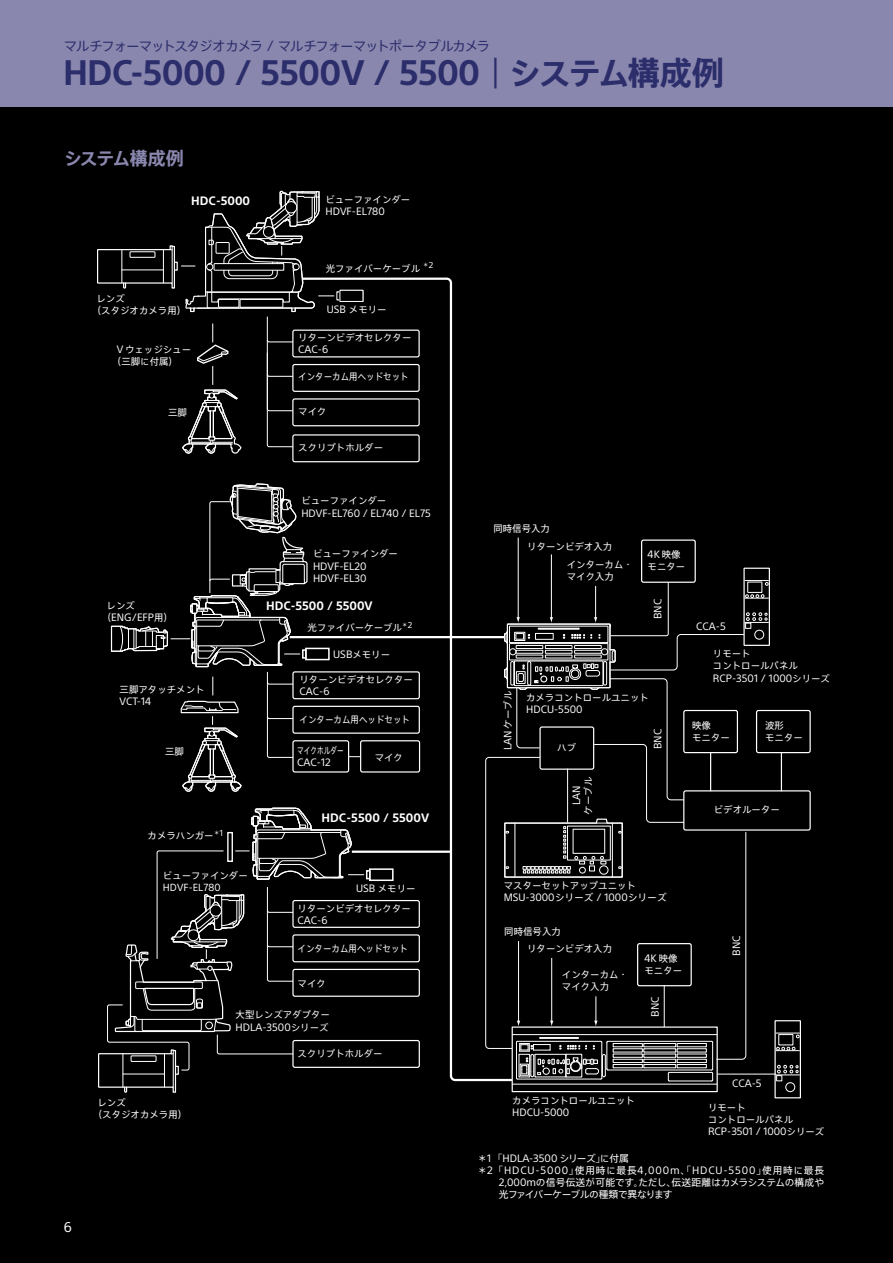
<style>
.page{position:relative;width:893px;height:1263px;background:#000}
.page>*{position:absolute;margin:0;border:0;box-sizing:border-box;transform-origin:0 0}
.t1{font:700 32.25px "SST Jp Pro";letter-spacing:-.02em;color:#2c2e6b}
.t2{font:700 18px "SST Jp Pro";letter-spacing:-.055em;color:#8a87ae}
.t3{font:13.8px "SST";color:#fff}
.t4{font:13.5px "SST Jp Pro";letter-spacing:-.08em;color:#2c2e6b}
.t5{font:700 11.1px "SST Jp Pro";color:#fff}
.t6{font:9.75px/12.3px "SST Jp Pro";color:#fff}
.t7{font:9.75px "SST Jp Pro";letter-spacing:.09em;color:#fff}
.t8{font:9.75px "SST Jp Pro";letter-spacing:-.055em;color:#fff}
.t9{font:9.45px/12px "SST Jp Pro";letter-spacing:.01em;color:#fff}
.t10{font:9.45px "SST Jp Pro";letter-spacing:.01em;color:#fff;scale:.9 1}
.t11{font:9.45px "SST Jp Pro";letter-spacing:.01em;color:#fff;scale:.7 1}
.t12{font:6px "SST Jp Pro";color:#fff}
.s1{font-weight:400;font-size:30.6px}
.s2{font-size:9.75px}
.s3{font-size:9.45px}
.s4{font-size:7.8px}
</style>
<div class="page">
<div style="left:0;top:0;width:893px;height:106px;background:#8a87ae"></div>
<hr style="left:781px;top:753px;width:1px;height:38px;background:#fff">
<div style="left:756px;top:710px;width:55px;height:43px;border:1px solid #fff;border-radius:2px"></div>
<div style="left:683px;top:790px;width:128px;height:41px;border:1px solid #fff;border-radius:2px"></div>
<div style="left:641px;top:539px;width:55px;height:44px;border:1px solid #fff;border-radius:2px"></div>
<hr style="left:518px;top:537px;width:1px;height:81px;background:#fff">
<hr style="left:551px;top:554px;width:1px;height:64px;background:#fff">
<svg style="left:98px;top:807px;width:202px;height:286px"></svg>
<div style="left:743px;top:568px;width:27px;height:78px;border:1px solid #fff"></div>
<svg style="left:97px;top:190px;width:223px;height:602px"></svg>
<div style="left:774px;top:1020px;width:27px;height:78px;border:1px solid #fff"></div>
<svg style="left:776px;top:1047px;width:24px;height:4px"></svg>
<div style="left:786px;top:1082px;width:9px;height:10px;border:1px solid #fff;border-radius:50%"></div>
<svg style="left:776px;top:1033px;width:24px;height:5px"></svg>
<svg style="left:776px;top:1065px;width:24px;height:16px"></svg>
<div style="left:779px;top:1034px;width:14px;height:11px;border:1px solid #fff"></div>
<hr style="left:717px;top:1074px;width:59px;height:1px;background:#fff">
<hr style="left:669px;top:1081px;width:43px;height:1px;background:#fff">
<hr style="left:512px;top:1084px;width:205px;height:1px;background:#fff">
<svg style="left:514px;top:580px;width:255px;height:501px"></svg>
<div style="left:512px;top:1026px;width:206px;height:66px;border:1px solid #fff"></div>
<svg style="left:300px;top:276px;width:214px;height:806px"></svg>
<h3 class="t4" style="left:64px;top:36px;width:428px">マルチフォーマットスタジオカメラ / マルチフォーマットポータブルカメラ</h3>
<h1 class="t1" style="left:63px;top:48px;width:662px">HDC-5000 / 5500V / 5500 <span class="s1">|</span> システム構成例</h1>
<h2 class="t2" style="left:64px;top:144px;width:122px">システム構成例</h2>
<p class="t5" style="left:191px;top:192px;width:60px">HDC-5000</p>
<p class="t9" style="left:325px;top:193px;width:86px">ビューファインダー</p>
<p class="t6" style="left:325px;top:205px;width:61px">HDVF-EL780</p>
<p class="t9" style="left:92px;top:292px;width:96px;text-indent:5px">レンズ<br>（スタジオカメラ用）</p>
<p class="t9" style="left:112px;top:343px;width:81px;text-indent:5px"><span class="s2">V</span> ウェッジシュー（三脚に付属）</p>
<p class="t9" style="left:168px;top:406px;width:20px">三脚</p>
<p class="t9" style="left:107px;top:599px;width:30px">レンズ</p>
<p class="t6" style="left:102px;top:611px;width:73px"><span class="s3">（</span>ENG/EFP<span class="s3">用）</span></p>
<p class="t9" style="left:120px;top:683px;width:86px">三脚アタッチメント</p>
<p class="t6" style="left:120px;top:695px;width:33px">VCT-14</p>
<p class="t9" style="left:165px;top:745px;width:20px">三脚</p>
<p class="t9" style="left:326px;top:262px;width:96px">光ファイバーケーブル</p>
<p class="t12" style="left:423px;top:260px;width:12px">＊<span class="s4">2</span></p>
<p class="t9" style="left:327px;top:303px;width:61px"><span class="s2">USB</span> メモリー</p>
<p class="t9" style="left:298px;top:331px;width:115px">リターンビデオセレクター</p>
<p class="t6" style="left:298px;top:343px;width:31px">CAC-6</p>
<p class="t10" style="left:298px;top:370px;width:124px">インターカム用ヘッドセット</p>
<p class="t9" style="left:298px;top:405px;width:30px">マイク</p>
<p class="t9" style="left:298px;top:441px;width:86px">スクリプトホルダー</p>
<p class="t9" style="left:301px;top:494px;width:86px">ビューファインダー</p>
<p class="t6" style="left:301px;top:506px;width:131px">HDVF-EL760 / EL740 / EL75</p>
<p class="t9" style="left:313px;top:547px;width:86px">ビューファインダー</p>
<p class="t6" style="left:313px;top:559px;width:55px">HDVF-EL20<br>HDVF-EL30</p>
<p class="t5" style="left:266px;top:597px;width:108px">HDC-5500 / 5500V</p>
<p class="t9" style="left:308px;top:621px;width:96px">光ファイバーケーブル</p>
<p class="t12" style="left:402px;top:620px;width:12px">＊<span class="s4">2</span></p>
<p class="t9" style="left:493px;top:522px;width:58px">同時信号入力</p>
<p class="t9" style="left:527px;top:540px;width:87px">リターンビデオ入力</p>
<p class="t9" style="left:567px;top:558px;width:68px">インターカム・</p>
<p class="t9" style="left:567px;top:570px;width:49px">マイク入力</p>
<p class="t6" style="left:647px;top:548px;width:35px">4K <span class="s3">映像</span></p>
<p class="t9" style="left:647px;top:560px;width:39px">モニター</p>
<p class="t6" style="left:651px;top:619px;width:22px;rotate:-90deg">BNC</p>
<p class="t6" style="left:696px;top:620px;width:31px">CCA-5</p>
<p class="t9" style="left:333px;top:648px;width:58px"><span class="s2">USB</span>メモリー</p>
<p class="t9" style="left:713px;top:647px;width:86px">リモート<br>コントロールパネル</p>
<p class="t6" style="left:713px;top:671px;width:118px">RCP-3501 / 1000<span class="s3">シリーズ</span></p>
<p class="t9" style="left:300px;top:673px;width:115px">リターンビデオセレクター</p>
<p class="t6" style="left:300px;top:685px;width:31px">CAC-6</p>
<p class="t10" style="left:300px;top:712px;width:124px">インターカム用ヘッドセット</p>
<p class="t11" style="left:297px;top:743px;width:68px">マイクホルダー</p>
<p class="t6" style="left:297px;top:755px;width:35px">CAC-12</p>
<p class="t9" style="left:502px;top:750px;width:61px;rotate:-90deg"><span class="s2">LAN</span> ケーブル</p>
<p class="t9" style="left:526px;top:690px;width:124px">カメラコントロールユニット</p>
<p class="t6" style="left:526px;top:702px;width:58px">HDCU-5500</p>
<p class="t9" style="left:692px;top:719px;width:39px">映像<br>モニター</p>
<p class="t9" style="left:765px;top:719px;width:39px">波形<br>モニター</p>
<p class="t6" style="left:651px;top:749px;width:22px;rotate:-90deg">BNC</p>
<p class="t9" style="left:557px;top:741px;width:20px">ハブ</p>
<p class="t9" style="left:375px;top:750px;width:30px">マイク</p>
<p class="t5" style="left:321px;top:809px;width:109px">HDC-5500 / 5500V</p>
<p class="t6" style="left:570px;top:805px;width:21px;rotate:-90deg">LAN</p>
<p class="t9" style="left:582px;top:814px;width:39px;rotate:-90deg">ケーブル</p>
<p class="t9" style="left:714px;top:803px;width:68px">ビデオルーター</p>
<p class="t9" style="left:148px;top:829px;width:68px">カメラハンガー</p>
<p class="t12" style="left:214px;top:828px;width:11px">＊<span class="s4">1</span></p>
<p class="t9" style="left:163px;top:869px;width:86px">ビューファインダー<br>HDVF-EL780</p>
<p class="t9" style="left:356px;top:882px;width:61px"><span class="s2">USB</span> メモリー</p>
<p class="t9" style="left:93px;top:1096px;width:96px;text-indent:5px">レンズ<br>（スタジオカメラ用）</p>
<p class="t9" style="left:298px;top:901px;width:115px">リターンビデオセレクター</p>
<p class="t6" style="left:298px;top:913px;width:31px">CAC-6</p>
<p class="t10" style="left:298px;top:941px;width:124px">インターカム用ヘッドセット</p>
<p class="t9" style="left:298px;top:977px;width:30px">マイク</p>
<p class="t9" style="left:236px;top:1008px;width:96px">大型レンズアダプター</p>
<p class="t6" style="left:236px;top:1020px;width:94px">HDLA-3500<span class="s3">シリーズ</span></p>
<p class="t9" style="left:298px;top:1047px;width:86px">スクリプトホルダー</p>
<h3 class="t3" style="left:64px;top:1219px;width:10px">6</h3>
<p class="t9" style="left:504px;top:878px;width:134px">マスターセットアップユニット</p>
<p class="t6" style="left:504px;top:890px;width:165px">MSU-3000シリーズ / 1000シリーズ</p>
<p class="t9" style="left:527px;top:922px;width:86px;line-height:17.5px;text-indent:-23px">同時信号入力<br>リターンビデオ入力</p>
<p class="t9" style="left:562px;top:968px;width:68px">インターカム・マイク入力</p>
<p class="t6" style="left:644px;top:952px;width:35px">4K <span class="s3">映像</span></p>
<p class="t9" style="left:644px;top:964px;width:39px">モニター</p>
<p class="t6" style="left:649px;top:1017px;width:22px;rotate:-90deg">BNC</p>
<p class="t9" style="left:512px;top:1093px;width:124px">カメラコントロールユニット</p>
<p class="t6" style="left:512px;top:1105px;width:59px">HDCU-5000</p>
<p class="t6" style="left:730px;top:956px;width:22px;rotate:-90deg">BNC</p>
<p class="t6" style="left:732px;top:1077px;width:31px">CCA-5</p>
<p class="t9" style="left:708px;top:1101px;width:86px">リモート<br>コントロールパネル</p>
<p class="t6" style="left:708px;top:1125px;width:118px">RCP-3501 / 1000<span class="s3">シリーズ</span></p>
<p class="t6" style="left:477px;top:1152px;width:153px">＊1 「HDLA-3500 シリーズ」に付属</p>
<p class="t7" style="left:477px;top:1163px;width:348px">＊2 「HDCU-5000」使用時に最長4,000m、「HDCU-5500」使用時に最長</p>
<p class="t6" style="left:499px;top:1176px;width:327px">2,000mの信号伝送が可能です。ただし、伝送距離はカメラシステムの構成や</p>
<p class="t8" style="left:499px;top:1187px;width:175px">光ファイバーケーブルの種類で異なります</p>
</div>
